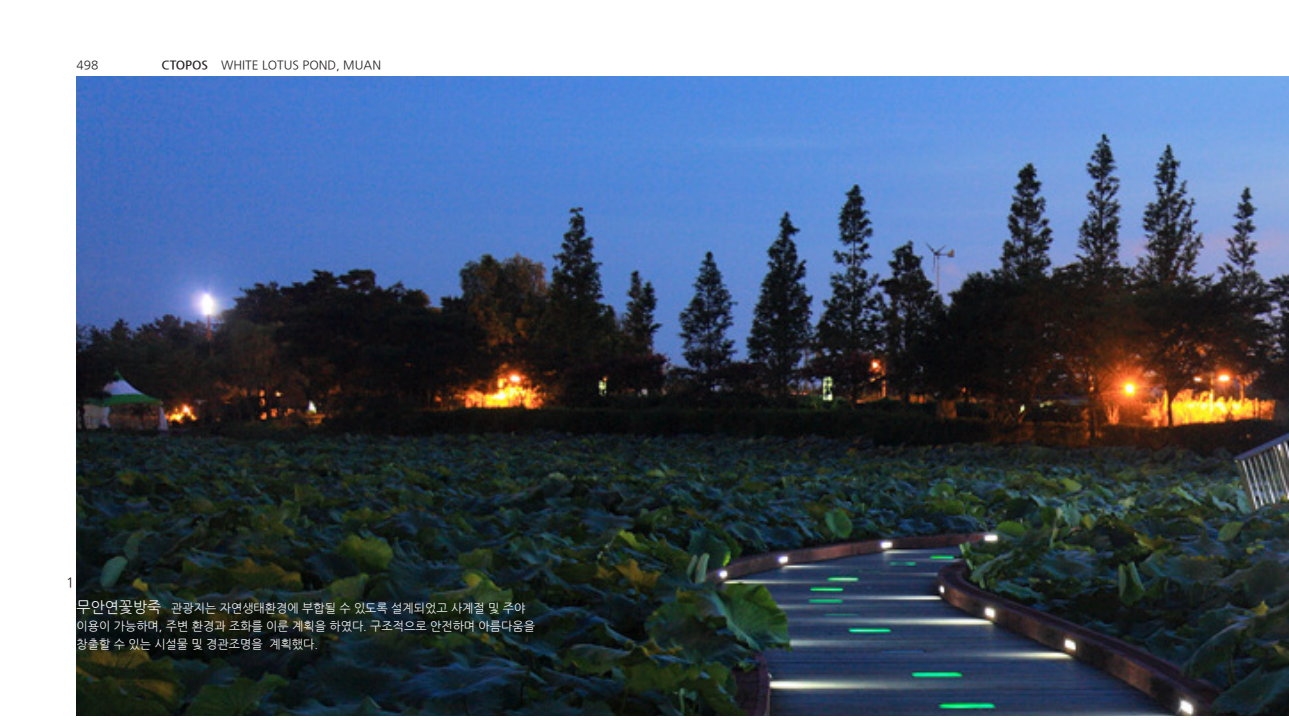
<style>
.page{position:relative;width:1289px;height:728px;background:#fff}
.page>*{position:absolute;margin:0;border:0;box-sizing:border-box;transform-origin:0 0}
.t1{font:13.5px "Nanum Gothic";color:#231f20}
.t2{font:12px/18px "Nanum Gothic";color:#f2f3f4}
.t3{font:12px "Nanum Gothic";color:#231f20}
.s1{font-weight:700}
.s2{font-size:15px}
</style>
<div class="page">
<img style="left:77px;top:77px;width:1211px;height:637px">
<p class="t3" style="left:77px;top:59px;width:23px">498</p>
<p class="t3" style="left:162px;top:59px;width:221px"><span class="s1">CTOPOS</span> WHITE LOTUS POND, MUAN</p>
<p class="t1" style="left:66px;top:576px;width:10px">1</p>
<p class="t2" style="left:77px;top:598px;width:460px"><span class="s2">무안연꽃방죽</span> 관광지는 자연생태환경에 부합될 수 있도록 설계되었고 사계절 및 주야 이용이 가능하며, 주변 환경과 조화를 이룬 계획을 하였다. 구조적으로 안전하며 아름다움을 창출할 수 있는 시설물 및 경관조명을 계획했다.</p>
</div>
